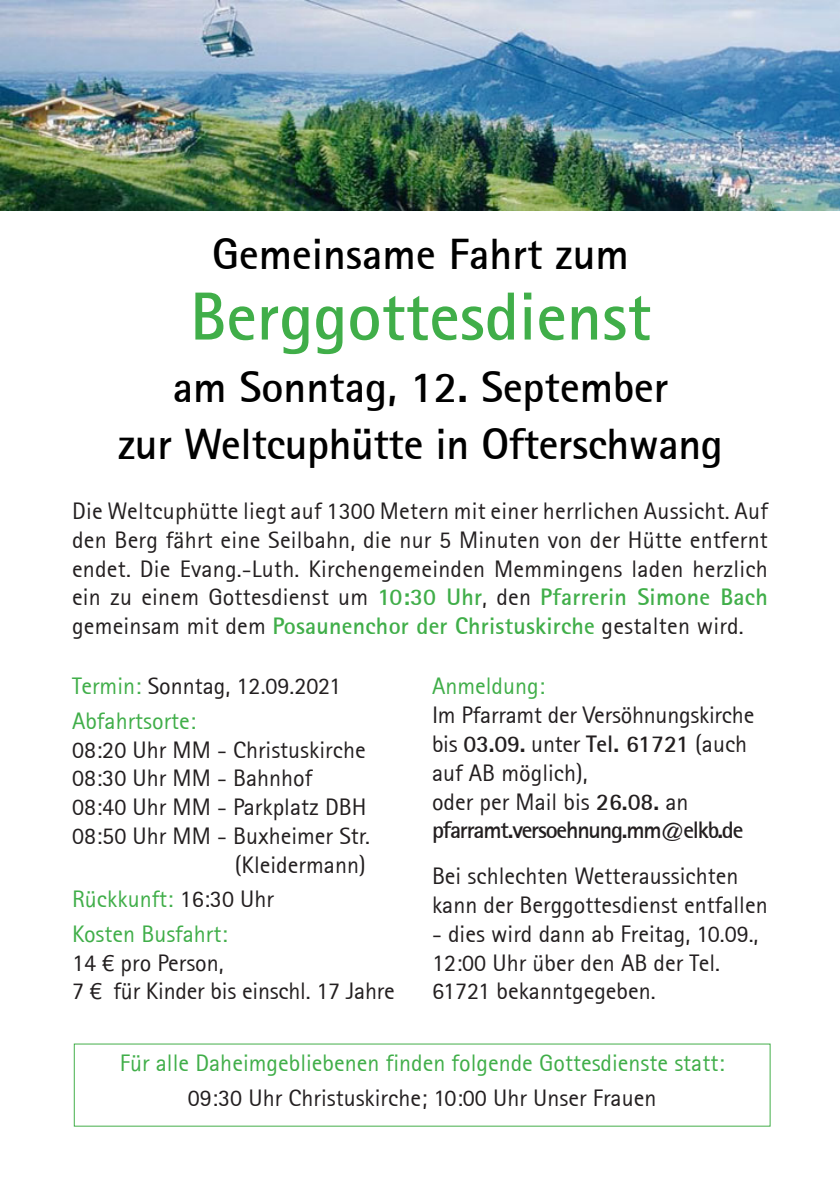
<style>
.page{position:relative;width:840px;height:1191px;background:#fff}
.page>*{position:absolute;margin:0;border:0;box-sizing:border-box;transform-origin:0 0}
.t1{font:68px "Rotis Sans Serif Bold 65";color:#40ae49}
.t2{font:44px/56.8px "Rotis Sans Serif Bold 65";color:#000;text-align:center}
.t3{font:24px/28.8px "Rotis Sans Serif 55";color:#231f20}
.t4{font:24px/34.4px "Rotis Sans Serif 55";color:#40ae49}
.t5{font:24px "Rotis Sans Serif Bold 65";letter-spacing:-.05em;color:#231f20}
.t6{font:24px "Rotis Sans Serif Bold 65";letter-spacing:-.01em;color:#231f20}
.s1{font-family:"Rotis Sans Serif Bold 65";color:#40ae49}
.s2{color:#231f20}
.s3{font-family:"Rotis Sans Serif 55"}
.s4{font-family:"Rotis Sans Serif Bold 65"}
</style>
<div class="page">
<img style="left:1px;top:1px;width:838px;height:209px">
<h2 class="t2" style="left:212px;top:225px;width:418px">Gemeinsame Fahrt zum</h2>
<h1 class="t1" style="left:190px;top:273px;width:462px">Berggottesdienst</h1>
<h2 class="t2" style="left:118px;top:358px;width:605px">am Sonntag, 12. September<br>zur Weltcuphütte in Ofterschwang</h2>
<p class="t3" style="left:72px;top:496px;width:697px;text-align:justify">Die Weltcuphütte liegt auf 1300 Metern mit einer herrlichen Aussicht. Auf den Berg fährt eine Seilbahn, die nur 5 Minuten von der Hütte entfernt endet. Die Evang.-Luth. Kirchengemeinden Memmingens laden herzlich ein zu einem Gottesdienst um <span class="s1">10:30 Uhr</span>, den <span class="s1">Pfarrerin Simone Bach </span>gemeinsam mit dem <span class="s1">Posaunenchor der Christuskirche</span> gestalten wird.</p>
<p class="t4" style="left:72px;top:669px;width:270px">Termin: <span class="s2">Sonntag, 12.09.2021<br></span>Abfahrtsorte:</p>
<p class="t3" style="left:72px;top:735px;width:295px">08:20 Uhr MM - Christuskirche</p>
<p class="t3" style="left:72px;top:763px;width:241px">08:30 Uhr MM - Bahnhof</p>
<p class="t3" style="left:72px;top:792px;width:296px">08:40 Uhr MM - Parkplatz DBH</p>
<p class="t3" style="left:72px;top:821px;width:299px">08:50 Uhr MM - Buxheimer Str.</p>
<p class="t3" style="left:235px;top:850px;width:132px">(Kleidermann)</p>
<p class="t4" style="left:72px;top:882px;width:203px">Rückkunft: <span class="s2">16:30 Uhr<br></span>Kosten Busfahrt:</p>
<p class="t3" style="left:72px;top:948px;width:324px">14 € pro Person,<br>7 € für Kinder bis einschl. 17 Jahre</p>
<p class="t4" style="left:432px;top:669px;width:114px">Anmeldung:</p>
<p class="t3" style="left:432px;top:700px;width:324px">Im Pfarramt der Versöhnungskirche</p>
<p class="t6" style="left:432px;top:728px;width:316px"><span class="s3">bis</span> 03.09. <span class="s3">unter</span> Tel. 61721 <span class="s3">(auch</span></p>
<p class="t3" style="left:432px;top:758px;width:258px">auf AB möglich),<br>oder per Mail bis <span class="s4">26.08.</span> an</p>
<p class="t5" style="left:432px;top:815px;width:313px">pfarramt.versoehnung.mm@elkb.de</p>
<p class="t3" style="left:432px;top:861px;width:337px">Bei schlechten Wetteraussichten kann der Berggottesdienst entfallen</p>
<p class="t3" style="left:432px;top:919px;width:328px">- dies wird dann ab Freitag, 10.09.,<br>12:00 Uhr über den AB der Tel.<br>61721 bekanntgegeben.</p>
<p class="t4" style="left:120px;top:1045px;width:606px">Für alle Daheimgebliebenen finden folgende Gottesdienste statt:</p>
<p class="t3" style="left:188px;top:1083px;width:469px">09:30 Uhr Christuskirche; 10:00 Uhr Unser Frauen</p>
</div>
